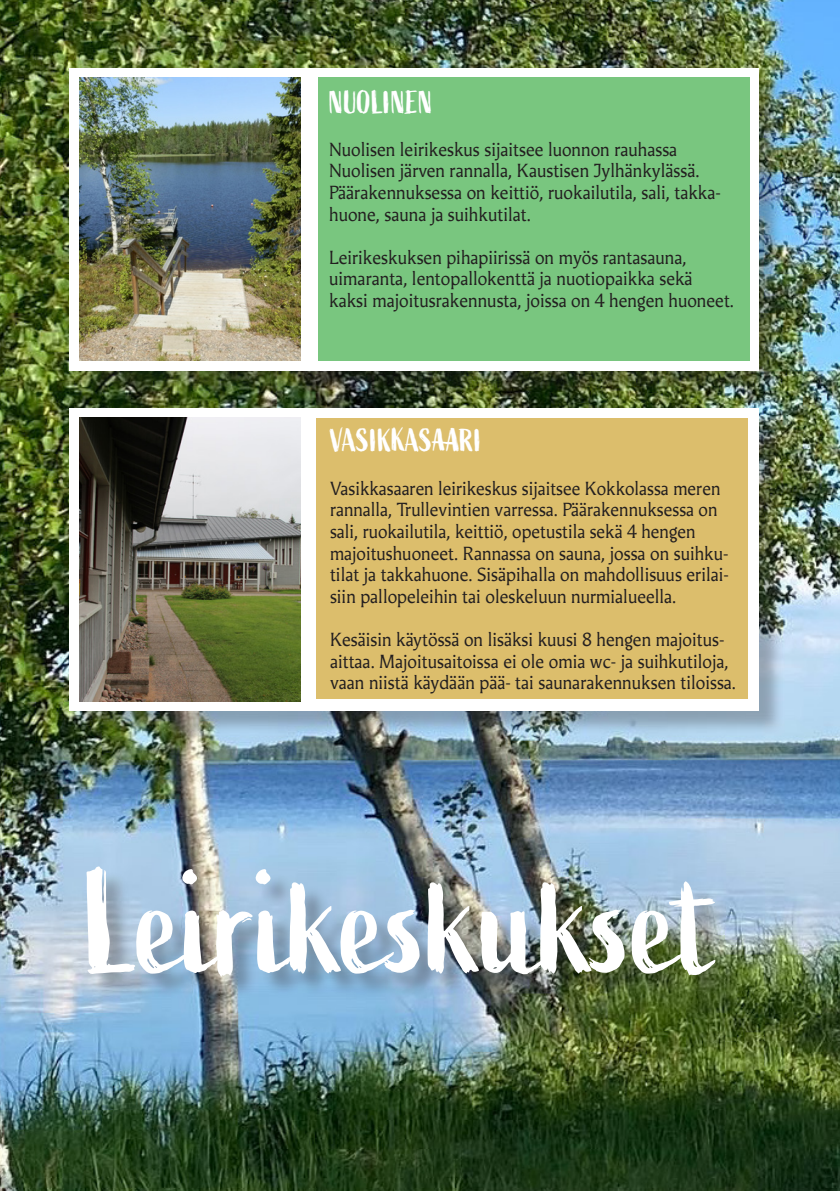
<style>
.page{position:relative;width:840px;height:1191px;background:#fff}
.page>*{position:absolute;margin:0;border:0;box-sizing:border-box;transform-origin:0 0}
.t1{font:144px "Active";color:#fff}
.t2{font:32px "Active";letter-spacing:-.005em;color:#fff}
.t3{font:18px/21.6px "Martti";color:#231f20}
</style>
<div class="page">
<img style="left:0;top:0;width:839px;height:1191px">
<div style="left:72px;top:71px;width:711px;height:324px;background:#231f20;opacity:.3"></div>
<div style="left:69px;top:68px;width:689px;height:302px;background:#fff"></div>
<img style="left:79px;top:77px;width:221px;height:284px">
<div style="left:317px;top:77px;width:431px;height:284px;background:#79c67f"></div>
<div style="left:73px;top:411px;width:710px;height:324px;background:#231f20;opacity:.3"></div>
<div style="left:69px;top:408px;width:689px;height:302px;background:#fff"></div>
<img style="left:79px;top:417px;width:221px;height:284px">
<div style="left:316px;top:418px;width:431px;height:281px;background:#dcbe6c"></div>
<div style="left:89px;top:870px;width:649px;height:130px;background:#231f20;opacity:.3"></div>
<h2 class="t2" style="left:329px;top:84px;width:105px">NUOLINEN</h2>
<p class="t3" style="left:329px;top:138px;width:393px">Nuolisen leirikeskus sijaitsee luonnon rauhassa Nuolisen järven rannalla, Kaustisen Jylhänkylässä.<br>Päärakennuksessa on keittiö, ruokailutila, sali, takka&shy;huone, sauna ja suihkutilat.</p>
<p class="t3" style="left:329px;top:246px;width:406px">Leirikeskuksen pihapiirissä on myös rantasauna, uimaranta, lentopallokenttä ja nuotiopaikka sekä kaksi majoitusrakennusta, joissa on 4 hengen huoneet.</p>
<h2 class="t2" style="left:330px;top:423px;width:153px">VASIKKASAARI</h2>
<p class="t3" style="left:330px;top:477px;width:400px">Vasikkasaaren leirikeskus sijaitsee Kokkolassa meren rannalla, Trullevintien varressa. Päärakennuksessa on sali, ruokailutila, keittiö, opetustila sekä 4 hengen majoitushuoneet. Rannassa on sauna, jossa on suihku&shy;tilat ja takkahuone. Sisäpihalla on mahdollisuus erilai&shy;siin pallopeleihin tai oleskeluun nurmialueella.</p>
<p class="t3" style="left:330px;top:628px;width:407px">Kesäisin käytössä on lisäksi kuusi 8 hengen majoitus&shy;aittaa. Majoitusaitoissa ei ole omia wc- ja suihkutiloja, vaan niistä käydään pää- tai saunarakennuksen tiloissa.</p>
<h1 class="t1" style="left:85px;top:841px;width:633px">Leirikeskukset</h1>
</div>
